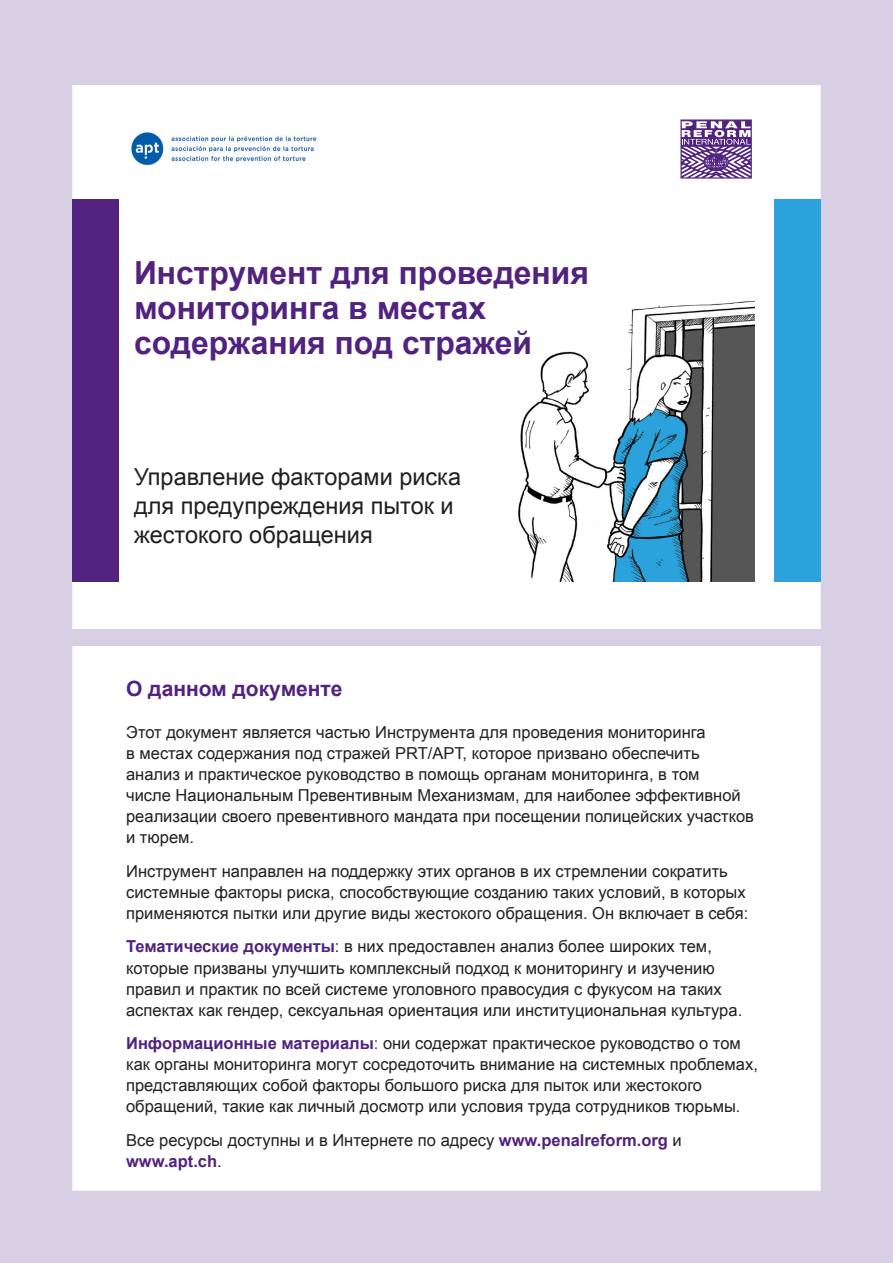
<style>
.page{position:relative;width:893px;height:1263px;background:#d7cfe4}
.page>*{position:absolute;margin:0;border:0;box-sizing:border-box;transform-origin:0 0}
.t1{font:700 31.8px/35.2px "Arial";color:#52227f}
.t2{font:23.4px/29.4px "Arial";color:#231f20}
.b-head_no_rule{font:700 21px "Arial";color:#52227f}
.text{font:16.5px/21px "Arial";color:#231f20}
.s1{font-weight:700;color:#52227f}
.s2{color:#52227f}
</style>
<div class="page">
<div style="left:72px;top:85px;width:749px;height:1106px;background:#fff;border:2px solid #fff"></div>
<img style="left:518px;top:298px;width:236px;height:284px">
<svg style="left:680px;top:119px;width:72px;height:60px"></svg>
<div style="left:72px;top:199px;width:47px;height:382px;background:#52227f"></div>
<div style="left:774px;top:199px;width:47px;height:383px;background:#2ba2db"></div>
<img style="left:131px;top:132px;width:186px;height:34px">
<div style="left:59px;top:629px;width:774px;height:17px;background:#d7cfe4"></div>
<p class="t1" style="left:134px;top:256px;width:456px">Инструмент для проведения мониторинга в местах содержания под стражей</p>
<p class="t2" style="left:134px;top:462px;width:328px">Управление факторами риска для предупреждения пыток и жестокого обращения</p>
<p class="b-head_no_rule" style="left:126px;top:674px;width:218px">О данном документе</p>
<p class="text" style="left:126px;top:722px;width:629px">Этот документ является частью Инструмента для проведения мониторинга<br>в местах содержания под стражей PRT/APT, которое призвано обеспечить анализ и практическое руководство в помощь органам мониторинга, в том<br>числе Национальным Превентивным Механизмам, для наиболее эффективной реализации своего превентивного мандата при посещении полицейских участков и тюрем.</p>
<p class="text" style="left:126px;top:861px;width:624px">Инструмент направлен на поддержку этих органов в их стремлении сократить системные факторы риска, способствующие созданию таких условий, в которых применяются пытки или другие виды жестокого обращения. Он включает в себя:</p>
<p class="text" style="left:126px;top:936px;width:618px"><span class="s1">Тематические документы</span>: в них предоставлен анализ более широких тем, которые призваны улучшить комплексный подход к мониторингу и изучению правил и практик по всей системе уголовного правосудия с фукусом на таких аспектах как гендер, сексуальная ориентация или институциональная культура.</p>
<p class="text" style="left:126px;top:1033px;width:633px"><span class="s1">Информационные материалы</span><span class="s2">:</span> они содержат практическое руководство о том как органы мониторинга могут сосредоточить внимание на системных проблемах, представляющих собой факторы большого риска для пыток или жестокого обращений, такие как личный досмотр или условия труда сотрудников тюрьмы.</p>
<p class="text" style="left:126px;top:1130px;width:557px">Все ресурсы доступны и в Интернете по адресу <span class="s1">www.penalreform.org</span> и <span class="s1">www.apt.ch</span>.</p>
</div>
